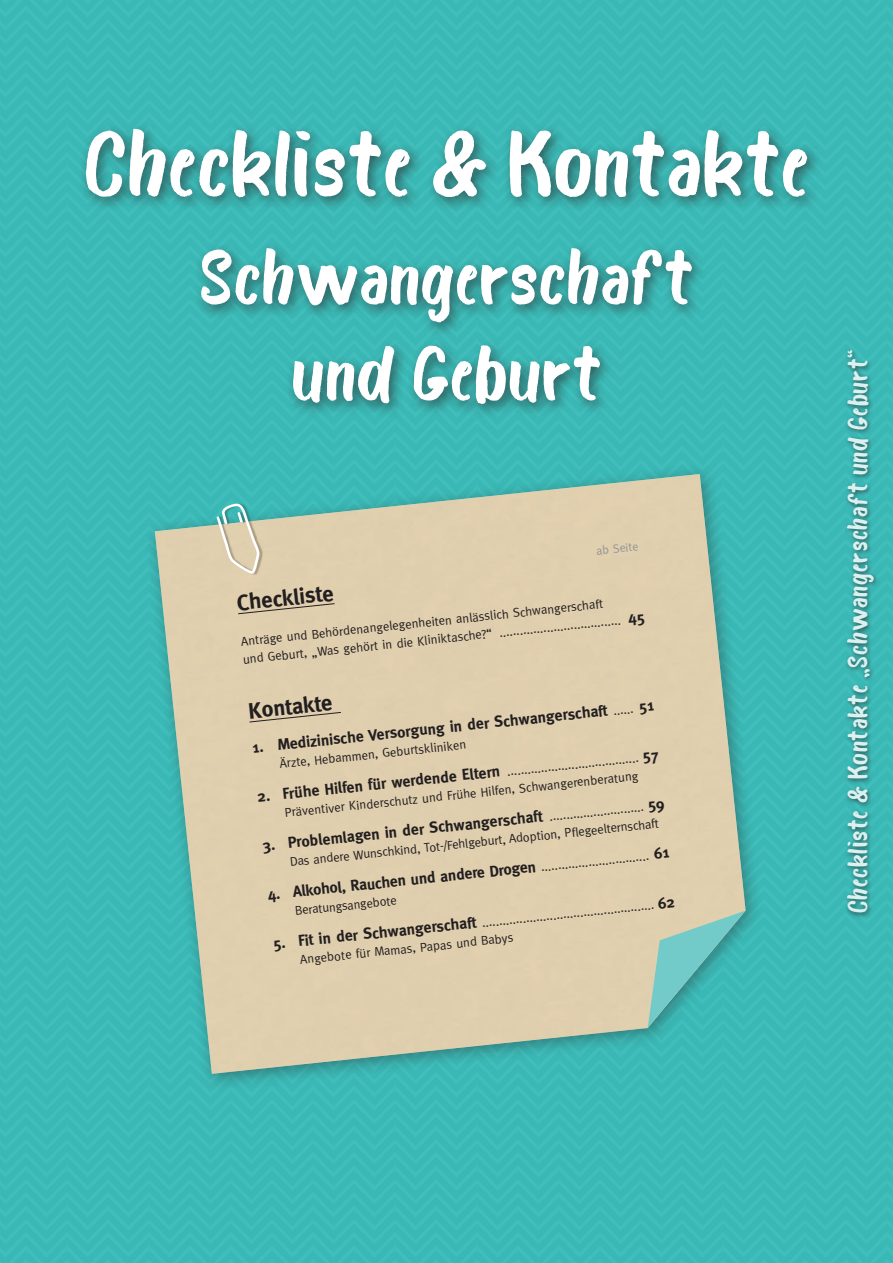
<style>
.page{position:relative;width:893px;height:1263px;background:#3ab8b5}
.page>*{position:absolute;margin:0;border:0;box-sizing:border-box;transform-origin:0 0}
.t1{font:90px "Bosk";letter-spacing:.01em;color:#fff}
.t2{font:75px/96px "Bosk";letter-spacing:.01em;color:#fff;text-align:center}
.t3{font:27px "Bosk";letter-spacing:.03em;color:#dbf0ef}
.t4{font:700 22.5px "Meta";color:#231f20}
.t5{font:700 15.75px "Meta";color:#231f20}
.t6{font:12.75px/18px "Meta";color:#231f20}
.t7{font:12px "Meta";color:#939598}
</style>
<div class="page">
<img style="left:155px;top:474px;width:591px;height:600px">
<div style="left:218px;top:503px;width:44px;height:72px;background:#231f20;opacity:.3"></div>
<svg style="left:216px;top:503px;width:43px;height:71px"></svg>
<svg style="left:238px;top:603px;width:97px;height:11px"></svg>
<svg style="left:249px;top:712px;width:92px;height:10px"></svg>
<div style="left:844px;top:347px;width:36px;height:571px;background:#231f20;opacity:.6"></div>
<div style="left:78px;top:121px;width:744px;height:298px;background:#231f20;opacity:.6"></div>
<svg style="left:628px;top:614px;width:17px;height:12px"></svg>
<svg style="left:639px;top:702px;width:15px;height:13px"></svg>
<svg style="left:643px;top:752px;width:16px;height:12px"></svg>
<svg style="left:648px;top:800px;width:17px;height:13px"></svg>
<svg style="left:654px;top:847px;width:15px;height:12px"></svg>
<svg style="left:648px;top:896px;width:98px;height:132px"></svg>
<h1 class="t1" style="left:84px;top:108px;width:726px">Checkliste &amp; Kontakte</h1>
<h2 class="t2" style="left:200px;top:230px;width:495px">Schwangerschaft und Geburt</h2>
<p class="t7" style="left:596px;top:544px;width:44px;rotate:-6deg">ab Seite</p>
<h3 class="t4" style="left:236px;top:590px;width:98px;rotate:-6deg">Checkliste</h3>
<p class="t6" style="left:240px;top:632px;width:365px;rotate:-6deg">Anträge und Behördenangelegenheiten anlässlich Schwangerschaft und Geburt, „Was gehört in die Kliniktasche?“</p>
<h3 class="t4" style="left:247px;top:698px;width:86px;rotate:-6deg">Kontakte</h3>
<p class="t5" style="left:251px;top:738px;width:359px;rotate:-6deg">1. Medizinische Versorgung in der Schwangerschaft</p>
<p class="t6" style="left:279px;top:755px;width:189px;rotate:-6deg">Ärzte, Hebammen, Geburtskliniken</p>
<p class="t5" style="left:256px;top:787px;width:245px;rotate:-6deg">2. Frühe Hilfen für werdende Eltern</p>
<p class="t6" style="left:284px;top:804px;width:357px;rotate:-6deg">Präventiver Kinderschutz und Frühe Hilfen, Schwangerenberatung</p>
<p class="t5" style="left:262px;top:836px;width:283px;rotate:-6deg">3. Problemlagen in der Schwangerschaft</p>
<p class="t6" style="left:289px;top:853px;width:372px;rotate:-6deg">Das andere Wunschkind, Tot-/Fehlgeburt, Adoption, Pfl egeelternschaft</p>
<p class="t5" style="left:267px;top:885px;width:271px;rotate:-6deg">4. Alkohol, Rauchen und andere Drogen</p>
<p class="t6" style="left:294px;top:902px;width:104px;rotate:-6deg">Beratungsangebote</p>
<p class="t5" style="left:272px;top:934px;width:206px;rotate:-6deg">5. Fit in der Schwangerschaft</p>
<p class="t6" style="left:299px;top:951px;width:216px;rotate:-6deg">Angebote für Mamas, Papas und Babys</p>
<h3 class="t3" style="left:841px;top:913px;width:565px;rotate:-90deg">Checkliste &amp; Kontakte „Schwangerschaft und Geburt“</h3>
</div>
